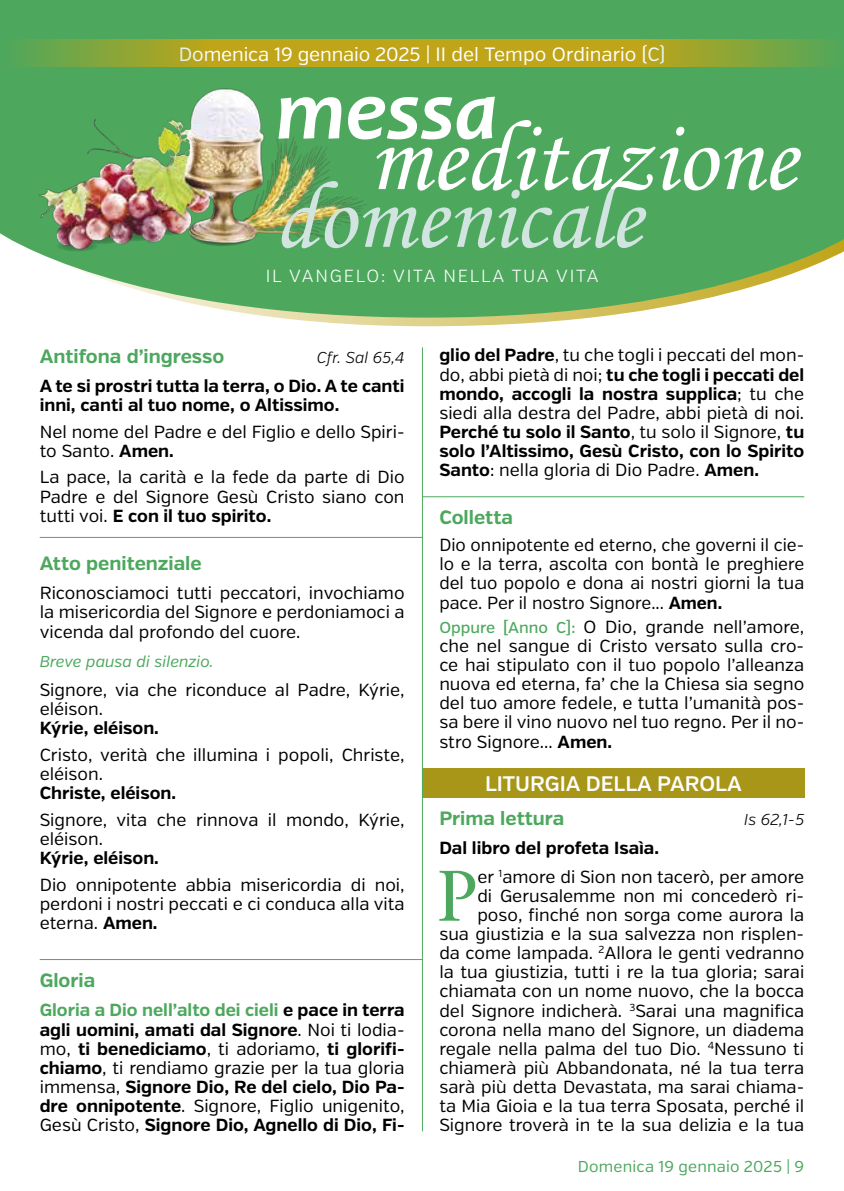
<style>
.page{position:relative;width:844px;height:1191px;background:#fff}
.page>*{position:absolute;margin:0;border:0;box-sizing:border-box;transform-origin:0 0}
.t1{font:italic 700 85.58px "Candara";color:#fff}
.t2{font:71.58px "Sabon";color:#4da85e}
.t3{font:600 21px "Verb";color:#fff}
.t4{font:700 19.25px "Verb";color:#4da85e}
.t5{font:19.25px "Verb";color:#fff}
.t6{font:17.5px/19.1px "Verb";color:#000;text-align:justify}
.t7{font:700 17.5px/19.2px "Verb";color:#000;text-align:justify}
.t8{font:300 17.5px "Verb";letter-spacing:.1em;color:#fff}
.t9{font:15.75px "Verb";letter-spacing:.01em;color:#4da85e}
.t10{font:italic 15.75px "Verb";color:#4da85e}
.t11{font:italic 300 15.75px "Verb";color:#000}
.s1{font-weight:700}
.s2{color:#4da85e}
.s3{font-weight:400}
.s4{font-weight:500;font-size:15.75px;color:#4da85e}
</style>
<div class="page">
<hr style="left:40px;top:537px;width:382px;height:1px;background:#4da85e">
<hr style="left:40px;top:959px;width:382px;height:1px;background:#4da85e">
<hr style="left:422px;top:496px;width:382px;height:1px;background:#4da85e">
<div style="left:422px;top:768px;width:382px;height:30px;background:#a89618"></div>
<hr style="left:422px;top:347px;width:1px;height:784px;background:#4da85e">
<svg style="left:273px;top:317px;width:322px;height:9px"></svg>
<svg style="left:0;top:0;width:843px;height:317px;background:#66b270"></svg>
<img style="left:14px;top:83px;width:362px;height:181px">
<svg style="left:281px;top:120px;width:519px;height:128px;background:#6db67a"></svg>
<svg style="left:0;top:40px;width:843px;height:27px;background:#a3a529"></svg>
<p class="t5" style="left:179px;top:43px;width:488px">Domenica 19 gennaio 2025 | II del Tempo Ordinario (C)</p>
<h1 class="t1" style="left:275px;top:57px;width:223px">messa</h1>
<p class="t8" style="left:265px;top:265px;width:334px">IL VANGELO: VITA NELLA TUA VITA</p>
<p class="t4" style="left:40px;top:344px;width:186px">Antifona d’ingresso</p>
<p class="t11" style="left:317px;top:348px;width:89px">Cfr. Sal 65,4</p>
<p class="t7" style="left:40px;top:376px;width:366px">A te si prostri tutta la terra, o Dio. A te canti inni, canti al tuo nome, o Altissimo.</p>
<p class="t6" style="left:40px;top:422px;width:366px">Nel nome del Padre e del Figlio e dello Spiri&shy;to Santo. <span class="s1">Amen.</span></p>
<p class="t6" style="left:40px;top:468px;width:366px">La pace, la carità e la fede da parte di Dio Padre e del Signore Gesù Cristo siano con tutti voi. <span class="s1">E con il tuo spirito.</span></p>
<p class="t4" style="left:40px;top:552px;width:163px">Atto penitenziale</p>
<p class="t6" style="left:40px;top:584px;width:366px">Riconosciamoci tutti peccatori, invochiamo la misericordia del Signore e perdoniamoci a vicenda dal profondo del cuore.</p>
<p class="t10" style="left:40px;top:651px;width:175px">Breve pausa di silenzio.</p>
<p class="t6" style="left:40px;top:680px;width:366px">Signore, via che riconduce al Padre, Kýrie, eléison.</p>
<p class="t7" style="left:40px;top:718px;width:121px">Kýrie, eléison.</p>
<p class="t6" style="left:40px;top:745px;width:366px">Cristo, verità che illumina i popoli, Christe, eléison.</p>
<p class="t7" style="left:40px;top:783px;width:138px">Christe, eléison.</p>
<p class="t6" style="left:40px;top:810px;width:366px">Signore, vita che rinnova il mondo, Kýrie, eléison.</p>
<p class="t7" style="left:40px;top:848px;width:121px">Kýrie, eléison.</p>
<p class="t6" style="left:40px;top:875px;width:366px">Dio onnipotente abbia misericordia di noi, perdoni i nostri peccati e ci conduca alla vita eterna. <span class="s1">Amen.</span></p>
<p class="t4" style="left:40px;top:969px;width:57px">Gloria</p>
<p class="t7" style="left:40px;top:1001px;width:366px"><span class="s2">Gloria a Dio nell’alto dei cieli</span> e pace in terra agli uomini, amati dal Signore<span class="s3">. Noi ti lodia&shy;mo,</span> ti benediciamo<span class="s3">, ti adoriamo,</span> ti glorifi&shy;chiamo<span class="s3">, ti rendiamo grazie per la tua gloria immensa,</span> Signore Dio, Re del cielo, Dio Pa&shy;dre onnipotente<span class="s3">. Signore, Figlio unigenito, Gesù Cristo,</span> Signore Dio, Agnello di Dio, Fi-</p>
<p class="t7" style="left:439px;top:346px;width:366px">glio del Padre<span class="s3">, tu che togli i peccati del mon&shy;do, abbi pietà di noi;</span> tu che togli i peccati del mondo, accogli la nostra supplica<span class="s3">; tu che siedi alla destra del Padre, abbi pietà di noi.<br></span>Perché tu solo il Santo<span class="s3">, tu solo il Signore,</span> tu solo l’Altissimo, Gesù Cristo, con lo Spirito Santo<span class="s3">: nella gloria di Dio Padre.</span> Amen.</p>
<p class="t4" style="left:439px;top:506px;width:75px">Colletta</p>
<p class="t6" style="left:439px;top:536px;width:366px">Dio onnipotente ed eterno, che governi il cie&shy;lo e la terra, ascolta con bontà le preghiere del tuo popolo e dona ai nostri giorni la tua pace. Per il nostro Signore... <span class="s1">Amen.</span></p>
<p class="t6" style="left:439px;top:617px;width:366px"><span class="s4">Oppure [Anno C]:</span> O Dio, grande nell’amore, che nel sangue di Cristo versato sulla cro&shy;ce hai stipulato con il tuo popolo l’alleanza nuova ed eterna, fa’ che la Chiesa sia segno del tuo amore fedele, e tutta l’umanità pos&shy;sa bere il vino nuovo nel tuo regno. Per il no&shy;stro Signore... <span class="s1">Amen.</span></p>
<p class="t3" style="left:485px;top:770px;width:258px">LITURGIA DELLA PAROLA</p>
<p class="t4" style="left:439px;top:806px;width:126px">Prima lettura</p>
<p class="t11" style="left:744px;top:810px;width:61px">Is 62,1-5</p>
<p class="t7" style="left:439px;top:838px;width:221px">Dal libro del profeta Isaìa.</p>
<h2 class="t2" style="left:437px;top:853px;width:41px">P</h2>
<p class="t6" style="left:439px;top:867px;width:366px;text-align:right">er <sup>1</sup>amore di Sion non tacerò, per amore<br>di Gerusalemme non mi concederò ri&shy;poso, finché non sorga come aurora la<br>sua giustizia e la sua salvezza non risplen&shy;da come lampada. <sup>2</sup>Allora le genti vedranno la tua giustizia, tutti i re la tua gloria; sarai chiamata con un nome nuovo, che la bocca del Signore indicherà. <sup>3</sup>Sarai una magnifica corona nella mano del Signore, un diadema regale nella palma del tuo Dio. <sup>4</sup>Nessuno ti chiamerà più Abbandonata, né la tua terra sarà più detta Devastata, ma sarai chiama&shy;ta Mia Gioia e la tua terra Sposata, perché il Signore troverà in te la sua delizia e la tua</p>
<p class="t9" style="left:577px;top:1157px;width:228px">Domenica 19 gennaio 2025 | 9</p>
</div>
